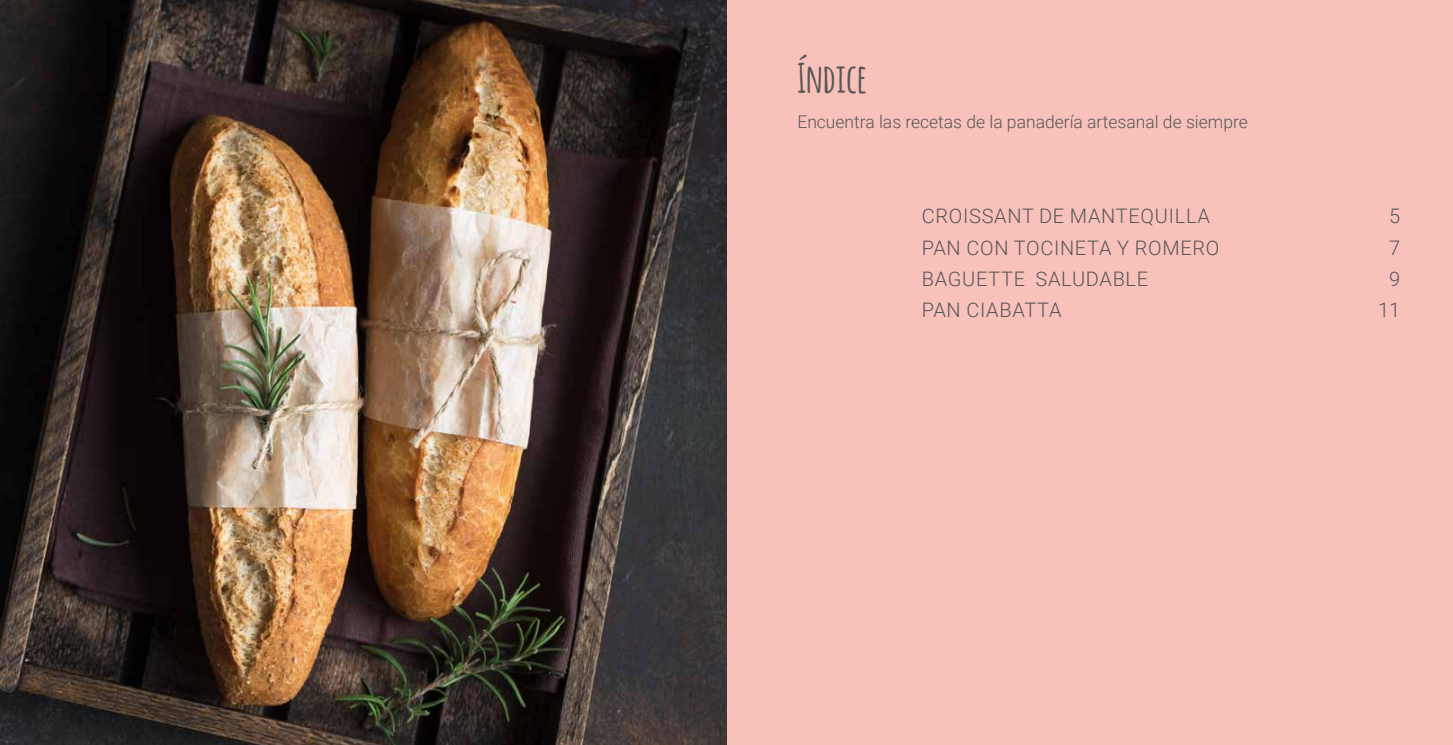
<style>
.page{position:relative;width:1453px;height:745px;background:#fff}
.page>*{position:absolute;margin:0;border:0;box-sizing:border-box;transform-origin:0 0}
.t1{font:700 40px "Amatic";letter-spacing:.02em;color:#575756}
.t2{font:300 20px "Roboto";letter-spacing:.035em;color:#575756}
.t3{font:300 17.5px "Roboto";color:#575756}
</style>
<div class="page">
<div style="left:726px;top:0;width:727px;height:744px;background:#f8c2bb"></div>
<img style="left:0;top:0;width:726px;height:744px">
<h1 class="t1" style="left:797px;top:50px;width:71px">ÍNDICE</h1>
<p class="t3" style="left:797px;top:109px;width:452px">Encuentra las recetas de la panadería artesanal de siempre</p>
<p class="t2" style="left:922px;top:202px;width:290px">CROISSANT DE MANTEQUILLA</p>
<p class="t2" style="left:1389px;top:202px;width:13px">5</p>
<p class="t2" style="left:922px;top:233px;width:299px">PAN CON TOCINETA Y ROMERO</p>
<p class="t2" style="left:1389px;top:233px;width:13px">7</p>
<p class="t2" style="left:922px;top:264px;width:228px">BAGUETTE SALUDABLE</p>
<p class="t2" style="left:1389px;top:264px;width:13px">9</p>
<p class="t2" style="left:922px;top:295px;width:141px">PAN CIABATTA</p>
<p class="t2" style="left:1378px;top:295px;width:24px">11</p>
</div>
